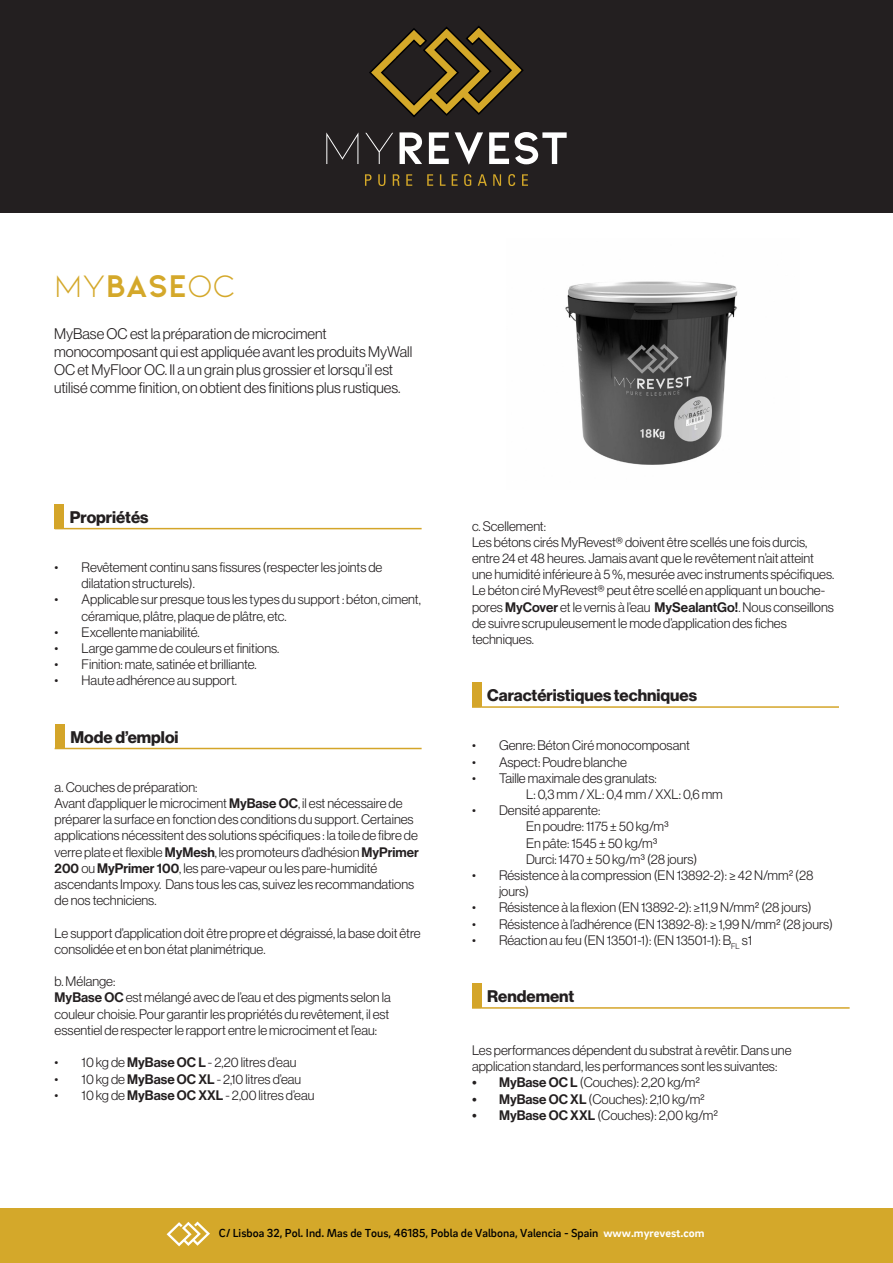
<style>
.page{position:relative;width:893px;height:1263px;background:#fff}
.page>*{position:absolute;margin:0;border:0;box-sizing:border-box;transform-origin:0 0}
.t1{font:33px "Kiona";color:#d4a82a}
.t2{font:16.5px "N Haas Grotesk DS Pro 75 Bd";color:#231f20}
.t3{font:15px/18px "N Haas Grotesk DS Pro 45 Lt";color:#231f20}
.t4{font:13.5px/16.2px "N Haas Grotesk DS Pro 45 Lt";color:#231f20}
.t5{font:500 12px "Brix Sans";color:#000001}
.s1{font-weight:700}
.s2{font-family:"N Haas Grotesk DS Pro 65 Md"}
.s3{font-weight:700;color:#fff}
</style>
<div class="page">
<div style="left:0;top:0;width:893px;height:213px;background:#231f20"></div>
<svg style="left:326px;top:132px;width:32px;height:32px"></svg>
<svg style="left:365px;top:133px;width:28px;height:31px"></svg>
<svg style="left:399px;top:132px;width:23px;height:32px"></svg>
<svg style="left:429px;top:132px;width:20px;height:32px"></svg>
<svg style="left:455px;top:132px;width:28px;height:33px"></svg>
<svg style="left:489px;top:132px;width:20px;height:32px"></svg>
<svg style="left:515px;top:132px;width:52px;height:32px"></svg>
<svg style="left:369px;top:26px;width:155px;height:91px"></svg>
<svg style="left:365px;top:174px;width:7px;height:12px"></svg>
<svg style="left:378px;top:174px;width:7px;height:12px"></svg>
<svg style="left:393px;top:174px;width:7px;height:12px"></svg>
<svg style="left:406px;top:174px;width:6px;height:12px"></svg>
<svg style="left:427px;top:174px;width:6px;height:12px"></svg>
<svg style="left:440px;top:174px;width:6px;height:12px"></svg>
<svg style="left:452px;top:174px;width:6px;height:12px"></svg>
<svg style="left:464px;top:174px;width:7px;height:12px"></svg>
<svg style="left:478px;top:174px;width:9px;height:12px"></svg>
<svg style="left:493px;top:174px;width:8px;height:12px"></svg>
<svg style="left:508px;top:174px;width:7px;height:12px"></svg>
<svg style="left:522px;top:174px;width:6px;height:12px"></svg>
<img style="left:565px;top:281px;width:173px;height:184px">
<div style="left:472px;top:682px;width:9px;height:25px;background:#d4a529"></div>
<hr style="left:481px;top:706px;width:358px;height:2px;background:#d4a529">
<div style="left:472px;top:983px;width:9px;height:25px;background:#d4a529"></div>
<hr style="left:481px;top:1007px;width:369px;height:2px;background:#d4a529">
<div style="left:55px;top:504px;width:9px;height:25px;background:#d4a529"></div>
<hr style="left:64px;top:528px;width:358px;height:1px;background:#d4a529">
<div style="left:55px;top:724px;width:10px;height:24px;background:#d4a529"></div>
<hr style="left:65px;top:748px;width:357px;height:1px;background:#d4a529">
<div style="left:0;top:1209px;width:893px;height:54px;background:#d4a82a"></div>
<svg style="left:167px;top:1221px;width:43px;height:25px"></svg>
<h1 class="t1" style="left:54px;top:268px;width:183px">MY<span class="s1">BASE</span>OC</h1>
<p class="t3" style="left:54px;top:325px;width:360px">MyBase OC est la préparation de microciment monocomposant qui est appliquée avant les produits MyWall OC et MyFloor OC. Il a un grain plus grossier et lorsqu’il est utilisé comme finition, on obtient des finitions plus rustiques.</p>
<p class="t2" style="left:70px;top:507px;width:80px">Propriétés</p>
<p class="t4" style="left:82px;top:559px;width:302px;text-indent:-27px">• Revêtement continu sans fissures (respecter les joints de dilatation structurels).</p>
<p class="t4" style="left:82px;top:591px;width:341px;text-indent:-27px">• Applicable sur presque tous les types du support : béton, ciment, céramique, plâtre, plaque de plâtre, etc.</p>
<p class="t4" style="left:55px;top:624px;width:146px">• Excellente maniabilité.</p>
<p class="t4" style="left:55px;top:640px;width:226px">• Large gamme de couleurs et finitions.</p>
<p class="t4" style="left:55px;top:656px;width:204px">• Finition: mate, satinée et brilliante.</p>
<p class="t4" style="left:55px;top:672px;width:184px">• Haute adhérence au support.</p>
<p class="t2" style="left:71px;top:727px;width:109px">Mode d’emploi</p>
<p class="t4" style="left:55px;top:779px;width:144px">a. Couches de préparation:</p>
<p class="t4" style="left:55px;top:795px;width:366px">Avant d’appliquer le microciment <span class="s2">MyBase OC</span>, il est nécessaire de préparer la surface en fonction des conditions du support. Certaines applications nécessitent des solutions spécifiques : la toile de fibre de verre plate et flexible <span class="s2">MyMesh</span>, les promoteurs d’adhésion <span class="s2">MyPrimer 200</span> ou <span class="s2">MyPrimer 100</span>, les pare-vapeur ou les pare-humidité ascendants Impoxy. Dans tous les cas, suivez les recommandations de nos techniciens.</p>
<p class="t4" style="left:55px;top:925px;width:368px">Le support d’application doit être propre et dégraissé, la base doit être consolidée et en bon état planimétrique.</p>
<p class="t4" style="left:55px;top:973px;width:62px">b. Mélange:</p>
<p class="t4" style="left:55px;top:990px;width:338px;text-align:justify"><span class="s2">MyBase OC</span> est mélangé avec de l’eau et des pigments selon la couleur choisie. Pour garantir les propriétés du revêtement, il est essentiel de respecter le rapport entre le microciment et l’eau:</p>
<p class="t4" style="left:55px;top:1054px;width:243px">• 10 kg de <span class="s2">MyBase OC L</span> - 2,20 litres d’eau</p>
<p class="t4" style="left:55px;top:1071px;width:248px">• 10 kg de <span class="s2">MyBase OC XL</span> - 2,10 litres d’eau</p>
<p class="t4" style="left:55px;top:1087px;width:261px">• 10 kg de <span class="s2">MyBase OC XXL</span> - 2,00 litres d’eau</p>
<p class="t4" style="left:472px;top:518px;width:76px">c. Scellement:</p>
<p class="t4" style="left:472px;top:534px;width:364px">Les bétons cirés MyRevest® doivent être scellés une fois durcis, entre 24 et 48 heures. Jamais avant que le revêtement n’ait atteint une humidité inférieure à 5 %, mesurée avec instruments spécifiques.<br>Le béton ciré MyRevest® peut être scellé en appliquant un bouche&shy;pores <span class="s2">MyCover</span> et le vernis à l’eau <span class="s2">MySealantGo!</span>. Nous conseillons de suivre scrupuleusement le mode d’application des fiches techniques.</p>
<p class="t2" style="left:487px;top:686px;width:212px">Caractéristiques techniques</p>
<p class="t4" style="left:472px;top:737px;width:219px">• Genre: Béton Ciré monocomposant</p>
<p class="t4" style="left:472px;top:754px;width:156px">• Aspect: Poudre blanche</p>
<p class="t4" style="left:472px;top:770px;width:186px">• Taille maximale des granulats:</p>
<p class="t4" style="left:526px;top:786px;width:198px">L: 0,3 mm / XL: 0,4 mm / XXL: 0,6 mm</p>
<p class="t4" style="left:472px;top:802px;width:130px">• Densité apparente:</p>
<p class="t4" style="left:526px;top:818px;width:144px">En poudre: 1175 ± 50 kg/m³</p>
<p class="t4" style="left:526px;top:835px;width:133px">En pâte: 1545 ± 50 kg/m³</p>
<p class="t4" style="left:526px;top:851px;width:173px">Durci: 1470 ± 50 kg/m³ (28 jours)</p>
<p class="t4" style="left:499px;top:867px;width:316px;text-indent:-27px">• Résistence à la compression (EN 13892-2): ≥ 42 N/mm² (28 jours)</p>
<p class="t4" style="left:472px;top:899px;width:341px">• Résistence à la flexion (EN 13892-2): ≥11,9 N/mm² (28 jours)</p>
<p class="t4" style="left:472px;top:916px;width:362px">• Résistence à l’adhérence (EN 13892-8): ≥ 1,99 N/mm² (28 jours)</p>
<p class="t4" style="left:472px;top:932px;width:282px">• Réaction au feu (EN 13501-1): (EN 13501-1): B<sub>FL</sub> s1</p>
<p class="t2" style="left:487px;top:986px;width:89px">Rendement</p>
<p class="t4" style="left:472px;top:1042px;width:321px">Les performances dépendent du substrat à revêtir. Dans une application standard, les performances sont les suivantes:</p>
<p class="t4" style="left:472px;top:1074px;width:230px"><span class="s2">• MyBase OC L</span> (Couches): 2,20 kg/m²</p>
<p class="t4" style="left:472px;top:1091px;width:234px"><span class="s2">• MyBase OC XL</span> (Couches): 2,10 kg/m²</p>
<p class="t4" style="left:472px;top:1107px;width:247px"><span class="s2">• MyBase OC XXL</span> (Couches): 2,00 kg/m²</p>
<p class="t5" style="left:219px;top:1225px;width:487px">C/ Lisboa 32, Pol. Ind. Mas de Tous, 46185, Pobla de Valbona, Valencia - Spain <span class="s3">www.myrevest.com</span></p>
</div>
